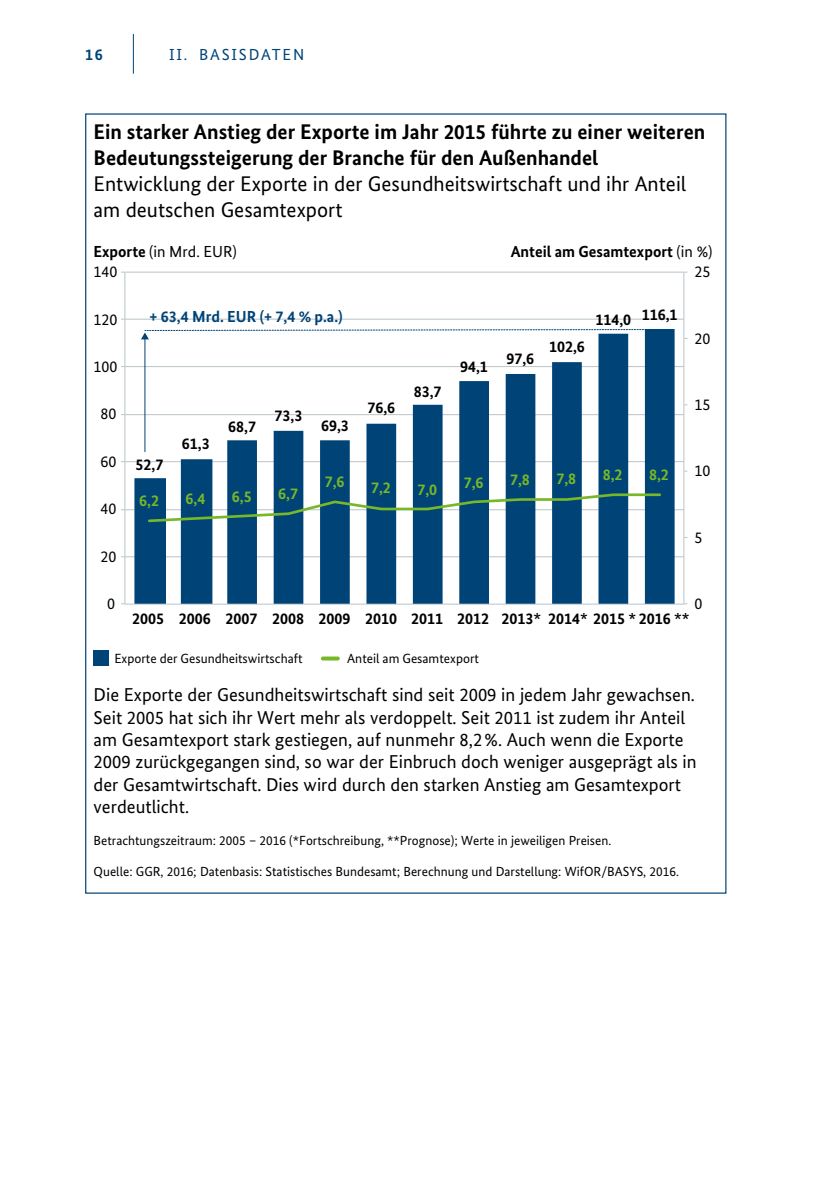
<style>
.page{position:relative;width:840px;height:1191px;background:#fff}
.page>*{position:absolute;margin:0;border:0;box-sizing:border-box;transform-origin:0 0}
.t1{font:700 21.2px/26px "Bundes Sans";color:#000}
.t2{font:21.2px/26px "Bundes Sans";color:#000}
.t3{font:18.6px/22.4px "Bundes Sans";color:#000}
.t4{font:700 16px "Bundes Sans";color:#000}
.t5{font:16px "Bundes Sans";color:#000}
.t6{font:700 16px "Bundes Sans";color:#76b828}
.t7{font:700 16px "Bundes Sans";color:#004377}
.t8{font:16px "Bundes Sans";letter-spacing:.11em;color:#004377}
.t9{font:13.4px "Bundes Sans";color:#000}
.t10{font:13.2px "Bundes Sans";color:#000}
.s1{font-weight:700}
.s2{font-weight:400}
</style>
<div class="page">
<hr style="left:133px;top:34px;width:1px;height:40px;background:#004377">
<div style="left:93px;top:650px;width:15px;height:15px;background:#004377"></div>
<svg style="left:322px;top:656px;width:15px;height:4px"></svg>
<hr style="left:125px;top:272px;width:558px;height:1px;background:#b9c4c9">
<hr style="left:683px;top:272px;width:1px;height:332px;background:#b9c4c9">
<hr style="left:124px;top:272px;width:1px;height:332px;background:#b9c4c9">
<hr style="left:125px;top:604px;width:558px;height:1px;background:#b9c4c9">
<hr style="left:125px;top:556px;width:558px;height:1px;background:#b9c4c9">
<hr style="left:125px;top:509px;width:558px;height:1px;background:#b9c4c9">
<hr style="left:125px;top:461px;width:558px;height:1px;background:#b9c4c9">
<hr style="left:125px;top:414px;width:558px;height:1px;background:#b9c4c9">
<hr style="left:125px;top:366px;width:558px;height:1px;background:#b9c4c9">
<hr style="left:125px;top:319px;width:558px;height:1px;background:#b9c4c9">
<svg style="left:134px;top:329px;width:540px;height:275px"></svg>
<svg style="left:146px;top:492px;width:516px;height:31px"></svg>
<hr style="left:144px;top:338px;width:1px;height:114px;background:#004377">
<svg style="left:141px;top:329px;width:512px;height:10px"></svg>
<p class="t7" style="left:85px;top:44px;width:19px">16</p>
<p class="t8" style="left:169px;top:44px;width:136px">II. BASISDATEN</p>
<p class="t1" style="left:94px;top:119px;width:613px">Ein starker Anstieg der Exporte im Jahr 2015 führte zu einer weiteren<br>Bedeutungssteigerung der Branche für den Außenhandel</p>
<p class="t2" style="left:94px;top:171px;width:594px">Entwicklung der Exporte in der Gesundheitswirtschaft und ihr Anteil am deutschen Gesamtexport</p>
<p class="t5" style="left:93px;top:242px;width:145px"><span class="s1">Exporte</span> (in Mrd. EUR)</p>
<p class="t4" style="left:510px;top:242px;width:203px">Anteil am Gesamtexport <span class="s2">(in %)</span></p>
<p class="t5" style="left:93px;top:262px;width:25px">140</p>
<p class="t5" style="left:694px;top:262px;width:17px">25</p>
<p class="t5" style="left:93px;top:309px;width:25px">120</p>
<p class="t7" style="left:149px;top:306px;width:194px">+ 63,4 Mrd. EUR (+ 7,4 % p.a.)</p>
<p class="t4" style="left:595px;top:307px;width:84px">114,0 116,1</p>
<p class="t5" style="left:93px;top:357px;width:25px">100</p>
<p class="t4" style="left:460px;top:357px;width:29px">94,1</p>
<p class="t4" style="left:506px;top:348px;width:29px">97,6</p>
<p class="t4" style="left:548px;top:337px;width:37px">102,6</p>
<p class="t5" style="left:694px;top:328px;width:17px">20</p>
<p class="t5" style="left:100px;top:404px;width:17px">80</p>
<p class="t4" style="left:228px;top:417px;width:29px">68,7</p>
<p class="t4" style="left:274px;top:406px;width:29px">73,3</p>
<p class="t4" style="left:321px;top:415px;width:29px">69,3</p>
<p class="t4" style="left:367px;top:398px;width:29px">76,6</p>
<p class="t4" style="left:413px;top:381px;width:29px">83,7</p>
<p class="t5" style="left:694px;top:395px;width:17px">15</p>
<p class="t4" style="left:182px;top:434px;width:29px">61,3</p>
<p class="t5" style="left:100px;top:451px;width:17px">60</p>
<p class="t5" style="left:100px;top:499px;width:17px">40</p>
<p class="t4" style="left:135px;top:454px;width:29px">52,7</p>
<p class="t6" style="left:139px;top:490px;width:21px">6,2</p>
<p class="t6" style="left:185px;top:488px;width:21px">6,4</p>
<p class="t6" style="left:232px;top:487px;width:21px">6,5</p>
<p class="t6" style="left:278px;top:484px;width:21px">6,7</p>
<p class="t6" style="left:324px;top:472px;width:21px">7,6</p>
<p class="t6" style="left:371px;top:478px;width:21px">7,2</p>
<p class="t6" style="left:417px;top:479px;width:21px">7,0</p>
<p class="t6" style="left:463px;top:472px;width:21px">7,6</p>
<p class="t6" style="left:509px;top:470px;width:21px">7,8</p>
<p class="t6" style="left:556px;top:469px;width:21px">7,8</p>
<p class="t6" style="left:602px;top:464px;width:21px">8,2</p>
<p class="t6" style="left:648px;top:464px;width:21px">8,2</p>
<p class="t5" style="left:694px;top:461px;width:17px">10</p>
<p class="t5" style="left:694px;top:527px;width:9px">5</p>
<p class="t5" style="left:100px;top:546px;width:17px">20</p>
<p class="t5" style="left:107px;top:594px;width:9px">0</p>
<p class="t5" style="left:694px;top:594px;width:9px">0</p>
<p class="t4" style="left:132px;top:609px;width:558px">2005 2006 2007 2008 2009 2010 2011 2012 2013* 2014* 2015 * 2016 **</p>
<p class="t9" style="left:114px;top:650px;width:189px">Exporte der Gesundheitswirtschaft</p>
<p class="t9" style="left:347px;top:650px;width:133px">Anteil am Gesamtexport</p>
<p class="t3" style="left:94px;top:683px;width:604px">Die Exporte der Gesundheitswirtschaft sind seit 2009 in jedem Jahr gewachsen.<br>Seit 2005 hat sich ihr Wert mehr als verdoppelt. Seit 2011 ist zudem ihr Anteil am Gesamtexport stark gestiegen, auf nunmehr 8,2%. Auch wenn die Exporte 2009 zurückgegangen sind, so war der Einbruch doch weniger ausgeprägt als in der Gesamtwirtschaft. Dies wird durch den starken Anstieg am Gesamtexport verdeutlicht.</p>
<p class="t10" style="left:94px;top:832px;width:519px">Betrachtungszeitraum: 2005 – 2016 (*Fortschreibung, **Prognose); Werte in jeweiligen Preisen.</p>
<p class="t10" style="left:94px;top:863px;width:586px">Quelle: GGR, 2016; Datenbasis: Statistisches Bundesamt; Berechnung und Darstellung: WifOR/BASYS, 2016.</p>
</div>
